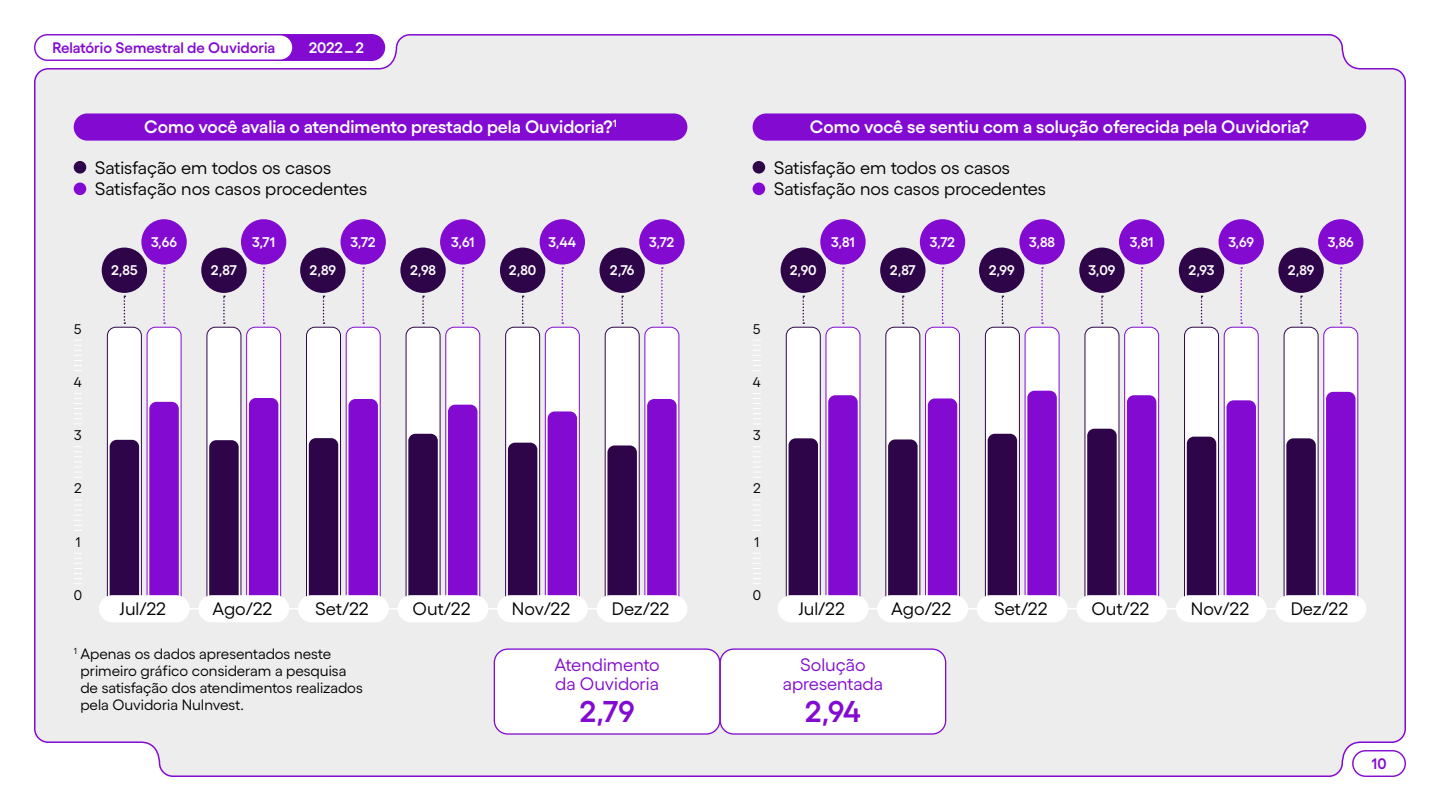
<style>
.page{position:relative;width:1440px;height:811px;background:#fff}
.page>*{position:absolute;margin:0;border:0;box-sizing:border-box;transform-origin:0 0}
.t1{font:600 30px "Gellix";color:#820ad1}
.t2{font:18px "Gellix";color:#000}
.t3{font:600 18px "Gellix";color:#fff}
.t4{font:18px/19px "Gellix";color:#820ad1;text-align:center}
.t5{font:600 15.2px "Gellix";color:#820ad1}
.t6{font:600 15.2px "Gellix";color:#fff}
.t7{font:15px/17px "Gellix";color:#000}
.t8{font:600 14px "Gellix";letter-spacing:-.005em;color:#fff}
.t9{font:14px "Gellix";color:#000}
</style>
<div class="page">
<div style="left:34px;top:34px;width:1372px;height:743px;background:#ededee"></div>
<div style="left:720px;top:649px;width:226px;height:85px;background:#fff;border-radius:14px"></div>
<div style="left:720px;top:648px;width:226px;height:86px;border:1px solid #820ad1;border-radius:14px"></div>
<div style="left:494px;top:649px;width:226px;height:85px;background:#fff;border-radius:14px"></div>
<div style="left:494px;top:648px;width:226px;height:86px;border:1px solid #820ad1;border-radius:14px"></div>
<hr style="left:145px;top:608px;width:496px;height:1px;background:#fff">
<hr style="left:824px;top:608px;width:496px;height:1px;background:#fff">
<div style="left:198px;top:595px;width:91px;height:27px;background:#fff;border-radius:14px"></div>
<div style="left:298px;top:595px;width:91px;height:27px;background:#fff;border-radius:14px"></div>
<div style="left:398px;top:595px;width:90px;height:27px;background:#fff;border-radius:14px"></div>
<div style="left:497px;top:595px;width:91px;height:27px;background:#fff;border-radius:14px"></div>
<div style="left:597px;top:595px;width:90px;height:27px;background:#fff;border-radius:14px"></div>
<svg style="left:74px;top:553px;width:8px;height:31px"></svg>
<svg style="left:74px;top:499px;width:8px;height:32px"></svg>
<svg style="left:74px;top:446px;width:8px;height:31px"></svg>
<svg style="left:74px;top:393px;width:8px;height:31px"></svg>
<svg style="left:74px;top:340px;width:8px;height:31px"></svg>
<div style="left:99px;top:595px;width:91px;height:27px;background:#fff;border-radius:14px"></div>
<svg style="left:604px;top:267px;width:76px;height:330px"></svg>
<svg style="left:505px;top:267px;width:75px;height:330px"></svg>
<svg style="left:405px;top:267px;width:76px;height:330px"></svg>
<svg style="left:306px;top:267px;width:75px;height:330px"></svg>
<svg style="left:206px;top:267px;width:76px;height:330px"></svg>
<svg style="left:106px;top:267px;width:76px;height:330px"></svg>
<div style="left:102px;top:247px;width:45px;height:46px;background:#2f0549;border-radius:50%"></div>
<div style="left:201px;top:247px;width:46px;height:46px;background:#2f0549;border-radius:50%"></div>
<div style="left:300px;top:247px;width:45px;height:46px;background:#2f0549;border-radius:50%"></div>
<div style="left:400px;top:247px;width:46px;height:46px;background:#2f0549;border-radius:50%"></div>
<div style="left:500px;top:247px;width:45px;height:46px;background:#2f0549;border-radius:50%"></div>
<div style="left:600px;top:247px;width:45px;height:46px;background:#2f0549;border-radius:50%"></div>
<div style="left:141px;top:219px;width:46px;height:45px;background:#820ad1;border-radius:50%"></div>
<div style="left:241px;top:219px;width:45px;height:45px;background:#820ad1;border-radius:50%"></div>
<div style="left:341px;top:219px;width:45px;height:45px;background:#820ad1;border-radius:50%"></div>
<div style="left:440px;top:219px;width:45px;height:45px;background:#820ad1;border-radius:50%"></div>
<div style="left:540px;top:219px;width:45px;height:45px;background:#820ad1;border-radius:50%"></div>
<div style="left:639px;top:219px;width:46px;height:45px;background:#820ad1;border-radius:50%"></div>
<div style="left:877px;top:595px;width:91px;height:27px;background:#fff;border-radius:14px"></div>
<div style="left:977px;top:595px;width:91px;height:27px;background:#fff;border-radius:14px"></div>
<div style="left:1076px;top:595px;width:91px;height:27px;background:#fff;border-radius:14px"></div>
<div style="left:1176px;top:595px;width:91px;height:27px;background:#fff;border-radius:14px"></div>
<div style="left:1276px;top:595px;width:90px;height:27px;background:#fff;border-radius:14px"></div>
<svg style="left:753px;top:553px;width:8px;height:31px"></svg>
<svg style="left:753px;top:499px;width:8px;height:32px"></svg>
<svg style="left:753px;top:446px;width:8px;height:31px"></svg>
<svg style="left:753px;top:393px;width:8px;height:31px"></svg>
<svg style="left:753px;top:340px;width:8px;height:31px"></svg>
<div style="left:778px;top:595px;width:90px;height:27px;background:#fff;border-radius:14px"></div>
<svg style="left:1283px;top:267px;width:76px;height:330px"></svg>
<svg style="left:1184px;top:267px;width:75px;height:330px"></svg>
<svg style="left:1084px;top:267px;width:76px;height:330px"></svg>
<svg style="left:985px;top:267px;width:75px;height:330px"></svg>
<svg style="left:885px;top:267px;width:75px;height:330px"></svg>
<svg style="left:785px;top:267px;width:76px;height:330px"></svg>
<div style="left:781px;top:247px;width:45px;height:46px;background:#2f0549;border-radius:50%"></div>
<div style="left:880px;top:247px;width:46px;height:46px;background:#2f0549;border-radius:50%"></div>
<div style="left:979px;top:247px;width:45px;height:46px;background:#2f0549;border-radius:50%"></div>
<div style="left:1079px;top:247px;width:46px;height:46px;background:#2f0549;border-radius:50%"></div>
<div style="left:1179px;top:247px;width:45px;height:46px;background:#2f0549;border-radius:50%"></div>
<div style="left:1278px;top:247px;width:46px;height:46px;background:#2f0549;border-radius:50%"></div>
<div style="left:820px;top:219px;width:46px;height:45px;background:#820ad1;border-radius:50%"></div>
<div style="left:920px;top:219px;width:45px;height:45px;background:#820ad1;border-radius:50%"></div>
<div style="left:1019px;top:219px;width:46px;height:45px;background:#820ad1;border-radius:50%"></div>
<div style="left:1119px;top:219px;width:45px;height:45px;background:#820ad1;border-radius:50%"></div>
<div style="left:1219px;top:219px;width:45px;height:45px;background:#820ad1;border-radius:50%"></div>
<div style="left:1318px;top:219px;width:45px;height:45px;background:#820ad1;border-radius:50%"></div>
<div style="left:74px;top:113px;width:613px;height:28px;background:#820ad1;border-radius:14px"></div>
<div style="left:753px;top:113px;width:613px;height:28px;background:#820ad1;border-radius:14px"></div>
<div style="left:126px;top:35px;width:258px;height:25px;background:#820ad1;border-radius:13px"></div>
<div style="left:126px;top:34px;width:259px;height:27px;border:1px solid #820ad1;border-radius:13px"></div>
<div style="left:35px;top:35px;width:258px;height:25px;background:#fff;border-radius:13px"></div>
<div style="left:34px;top:34px;width:260px;height:27px;border:1px solid #820ad1;border-radius:13px"></div>
<div style="left:1352px;top:750px;width:54px;height:27px;border:1px solid #820ad1;border-radius:13px"></div>
<div style="left:74px;top:182px;width:12px;height:13px;background:#820ad1;border-radius:50%"></div>
<div style="left:753px;top:182px;width:12px;height:13px;background:#820ad1;border-radius:50%"></div>
<div style="left:74px;top:161px;width:12px;height:13px;background:#2f0549;border-radius:50%"></div>
<div style="left:753px;top:161px;width:12px;height:13px;background:#2f0549;border-radius:50%"></div>
<p class="t5" style="left:52px;top:35px;width:224px">Relatório Semestral de Ouvidoria</p>
<p class="t6" style="left:309px;top:35px;width:57px">2022 _ 2</p>
<p class="t3" style="left:144px;top:113px;width:474px">Como você avalia o atendimento prestado pela Ouvidoria?<sup>1</sup></p>
<p class="t3" style="left:810px;top:113px;width:501px">Como você se sentiu com a solução oferecida pela Ouvidoria?</p>
<p class="t2" style="left:95px;top:153px;width:238px">Satisfação em todos os casos</p>
<p class="t2" style="left:774px;top:153px;width:238px">Satisfação em todos os casos</p>
<p class="t2" style="left:95px;top:175px;width:274px">Satisfação nos casos procedentes</p>
<p class="t2" style="left:774px;top:175px;width:274px">Satisfação nos casos procedentes</p>
<p class="t8" style="left:151px;top:231px;width:28px">3,66</p>
<p class="t8" style="left:252px;top:231px;width:24px">3,71</p>
<p class="t8" style="left:351px;top:231px;width:27px">3,72</p>
<p class="t8" style="left:451px;top:231px;width:25px">3,61</p>
<p class="t8" style="left:549px;top:231px;width:29px">3,44</p>
<p class="t8" style="left:649px;top:231px;width:27px">3,72</p>
<p class="t8" style="left:111px;top:259px;width:28px">2,85</p>
<p class="t8" style="left:211px;top:259px;width:27px">2,87</p>
<p class="t8" style="left:310px;top:259px;width:28px">2,89</p>
<p class="t8" style="left:410px;top:259px;width:28px">2,98</p>
<p class="t8" style="left:509px;top:259px;width:29px">2,80</p>
<p class="t8" style="left:610px;top:259px;width:26px">2,76</p>
<p class="t8" style="left:831px;top:231px;width:25px">3,81</p>
<p class="t8" style="left:930px;top:231px;width:27px">3,72</p>
<p class="t8" style="left:1029px;top:231px;width:27px">3,88</p>
<p class="t8" style="left:1130px;top:231px;width:25px">3,81</p>
<p class="t8" style="left:1228px;top:231px;width:27px">3,69</p>
<p class="t8" style="left:1328px;top:231px;width:27px">3,86</p>
<p class="t8" style="left:790px;top:259px;width:28px">2,90</p>
<p class="t8" style="left:890px;top:259px;width:27px">2,87</p>
<p class="t8" style="left:989px;top:259px;width:28px">2,99</p>
<p class="t8" style="left:1089px;top:259px;width:28px">3,09</p>
<p class="t8" style="left:1189px;top:259px;width:27px">2,93</p>
<p class="t8" style="left:1288px;top:259px;width:28px">2,89</p>
<p class="t9" style="left:74px;top:318px;width:9px">5</p>
<p class="t9" style="left:753px;top:318px;width:9px">5</p>
<p class="t9" style="left:74px;top:371px;width:10px">4</p>
<p class="t9" style="left:753px;top:371px;width:10px">4</p>
<p class="t9" style="left:74px;top:424px;width:9px">3</p>
<p class="t9" style="left:753px;top:424px;width:9px">3</p>
<p class="t9" style="left:74px;top:478px;width:9px">2</p>
<p class="t9" style="left:753px;top:478px;width:9px">2</p>
<p class="t9" style="left:75px;top:531px;width:7px">1</p>
<p class="t9" style="left:754px;top:531px;width:7px">1</p>
<p class="t9" style="left:74px;top:584px;width:10px">0</p>
<p class="t9" style="left:753px;top:584px;width:10px">0</p>
<p class="t2" style="left:120px;top:595px;width:48px">Jul/22</p>
<p class="t2" style="left:212px;top:595px;width:62px">Ago/22</p>
<p class="t2" style="left:315px;top:595px;width:55px">Set/22</p>
<p class="t2" style="left:413px;top:595px;width:60px">Out/22</p>
<p class="t2" style="left:512px;top:595px;width:60px">Nov/22</p>
<p class="t2" style="left:612px;top:595px;width:59px">Dez/22</p>
<p class="t2" style="left:799px;top:595px;width:48px">Jul/22</p>
<p class="t2" style="left:891px;top:595px;width:62px">Ago/22</p>
<p class="t2" style="left:994px;top:595px;width:55px">Set/22</p>
<p class="t2" style="left:1091px;top:595px;width:60px">Out/22</p>
<p class="t2" style="left:1191px;top:595px;width:60px">Nov/22</p>
<p class="t2" style="left:1291px;top:595px;width:59px">Dez/22</p>
<p class="t7" style="left:80px;top:643px;width:284px;text-indent:-7px"><sup>1</sup> Apenas os dados apresentados neste primeiro gráfico consideram a pesquisa de satisfação dos atendimentos realizados pela Ouvidoria NuInvest.</p>
<p class="t4" style="left:554px;top:653px;width:107px;text-align:left">Atendimento da Ouvidoria</p>
<h1 class="t1" style="left:579px;top:688px;width:57px">2,79</h1>
<p class="t4" style="left:783px;top:653px;width:102px">Solução apresentada</p>
<h1 class="t1" style="left:805px;top:688px;width:58px">2,94</h1>
<p class="t5" style="left:1372px;top:751px;width:16px">10</p>
</div>
